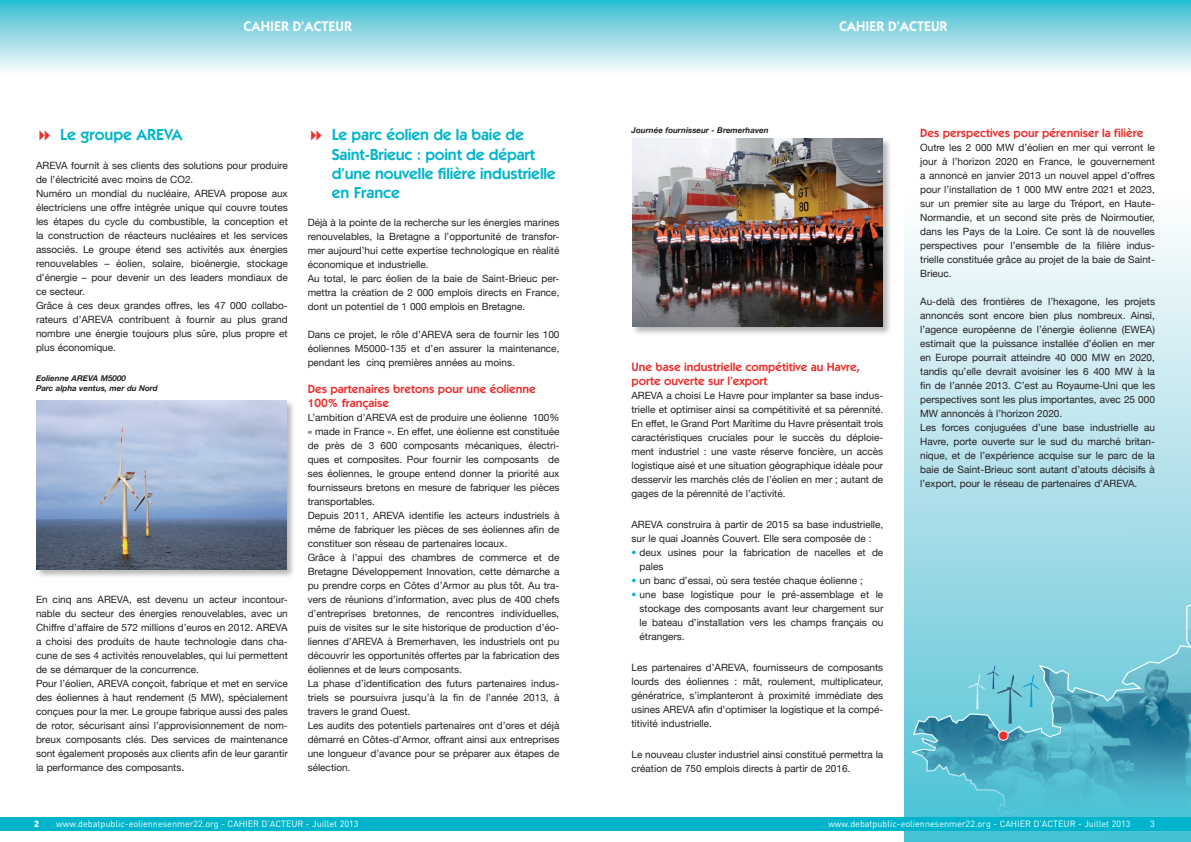
<style>
.page{position:relative;width:1191px;height:842px;background:#fff}
.page>*{position:absolute;margin:0;border:0;box-sizing:border-box;transform-origin:0 0}
.t1{font:600 16px/19.2px "Itc Kabel";letter-spacing:-.01em;color:#00b5cb}
.t2{font:600 14px "Itc Kabel";color:#fff}
.t3{font:600 12px/14.4px "Itc Kabel";color:#ea312e}
.t4{font:10px/14px "Helvetica Neue";color:#231f20}
.t5{font:9px "DIN";color:#fff}
.t6{font:900 9px "DIN";color:#fff}
.t7{font:italic 700 8px/10px "Helvetica Neue";color:#231f20}
.s1{color:#00b5cb}
</style>
<div class="page">
<div style="left:0;top:0;width:1191px;height:76px;background:linear-gradient(to bottom,#34bbd0,#fffcfd)"></div>
<div style="left:904px;top:118px;width:287px;height:724px;background:linear-gradient(to bottom,#fff,#4dc1d4)"></div>
<div style="left:0;top:817px;width:1191px;height:14px;background:#00b5cb"></div>
<svg style="left:909px;top:591px;width:282px;height:226px;background:#65bccf"></svg>
<div style="left:998px;top:731px;width:10px;height:9px;background:#ea312e;border-radius:50%"></div>
<div style="left:998px;top:730px;width:10px;height:11px;border:1px solid #fff;border-radius:50%"></div>
<svg style="left:967px;top:665px;width:73px;height:59px;background:#70c5d6"></svg>
<div style="left:35px;top:399px;width:261px;height:180px;background:#231f20;opacity:.33"></div>
<img style="left:37px;top:401px;width:249px;height:169px">
<div style="left:631px;top:137px;width:261px;height:199px;background:#231f20;opacity:.33"></div>
<img style="left:632px;top:138px;width:251px;height:189px">
<h2 class="t2" style="left:244px;top:18px;width:110px">CAHIER D’ACTEUR</h2>
<h2 class="t2" style="left:839px;top:18px;width:110px">CAHIER D’ACTEUR</h2>
<h1 class="t1" style="left:60px;top:125px;width:124px">Le groupe AREVA</h1>
<p class="t4" style="left:36px;top:159px;width:253px">AREVA fournit à ses clients des solutions pour produire de l’électricité avec moins de CO2.<br>Numéro un mondial du nucléaire, AREVA propose aux électriciens une offre intégrée unique qui couvre toutes les étapes du cycle du combustible, la conception et la construction de réacteurs nucléaires et les services associés. Le groupe étend ses activités aux énergies renouvelables – éolien, solaire, bioénergie, stockage d’énergie – pour devenir un des leaders mondiaux de ce secteur.<br>Grâce à ces deux grandes offres, les 47 000 collabo&shy;rateurs d’AREVA contribuent à fournir au plus grand nombre une énergie toujours plus sûre, plus propre et plus économique.</p>
<p class="t7" style="left:36px;top:373px;width:123px">Eolienne AREVA M5000<br>Parc alpha ventus, mer du Nord</p>
<p class="t4" style="left:36px;top:593px;width:253px">En cinq ans AREVA, est devenu un acteur incontour&shy;nable du secteur des énergies renouvelables, avec un Chiffre d’affaire de 572 millions d’euros en 2012. AREVA a choisi des produits de haute technologie dans cha&shy;cune de ses 4 activités renouvelables, qui lui permettent de se démarquer de la concurrence.<br>Pour l’éolien, AREVA conçoit, fabrique et met en service des éoliennes à haut rendement (5 MW), spécialement conçues pour la mer. Le groupe fabrique aussi des pales de rotor, sécurisant ainsi l’approvisionnement de nom&shy;breux composants clés. Des services de maintenance sont également proposés aux clients afin de leur garantir la performance des composants.</p>
<h1 class="t1" style="left:332px;top:125px;width:225px">Le parc éolien de la baie de<br>Saint-Brieuc : point de départ d’une nouvelle filière industrielle en France</h1>
<p class="t4" style="left:308px;top:215px;width:253px">Déjà à la pointe de la recherche sur les énergies marines renouvelables, la Bretagne a l’opportunité de transfor&shy;mer aujourd’hui cette expertise technologique en réalité économique et industrielle.<br>Au total, le parc éolien de la baie de Saint-Brieuc per&shy;mettra la création de 2 000 emplois directs en France, dont un potentiel de 1 000 emplois en Bretagne.</p>
<p class="t4" style="left:308px;top:327px;width:253px;text-align:justify">Dans ce projet, le rôle d’AREVA sera de fournir les 100 éoliennes M5000-135 et d’en assurer la maintenance, pendant les cinq premières années au moins.</p>
<p class="t3" style="left:308px;top:382px;width:230px">Des partenaires bretons pour une éolienne<br>100% française</p>
<p class="t4" style="left:308px;top:411px;width:253px">L’ambition d’AREVA est de produire une éolienne 100% « made in France ». En effet, une éolienne est constituée de près de 3 600 composants mécaniques, électri&shy;ques et composites. Pour fournir les composants de ses éoliennes, le groupe entend donner la priorité aux fournisseurs bretons en mesure de fabriquer les pièces transportables.<br>Depuis 2011, AREVA identifie les acteurs industriels à même de fabriquer les pièces de ses éoliennes afin de constituer son réseau de partenaires locaux.<br>Grâce à l’appui des chambres de commerce et de Bretagne Développement Innovation, cette démarche a pu prendre corps en Côtes d’Armor au plus tôt. Au tra&shy;vers de réunions d’information, avec plus de 400 chefs d’entreprises bretonnes, de rencontres individuelles, puis de visites sur le site historique de production d’éo&shy;liennes d’AREVA à Bremerhaven, les industriels ont pu découvrir les opportunités offertes par la fabrication des éoliennes et de leurs composants.<br>La phase d’identification des futurs partenaires indus&shy;triels se poursuivra jusqu’à la fin de l’année 2013, à travers le grand Ouest.<br>Les audits des potentiels partenaires ont d’ores et déjà démarré en Côtes-d’Armor, offrant ainsi aux entreprises une longueur d’avance pour se préparer aux étapes de sélection.</p>
<p class="t7" style="left:631px;top:124px;width:138px">Journée fournisseur - Bremerhaven</p>
<p class="t3" style="left:631px;top:359px;width:230px">Une base industrielle compétitive au Havre, porte ouverte sur l’export</p>
<p class="t4" style="left:631px;top:388px;width:253px;text-align:justify">AREVA a choisi Le Havre pour implanter sa base indus&shy;trielle et optimiser ainsi sa compétitivité et sa pérennité.<br>En effet, le Grand Port Maritime du Havre présentait trois caractéristiques cruciales pour le succès du déploie&shy;ment industriel : une vaste réserve foncière, un accès logistique aisé et une situation géographique idéale pour desservir les marchés clés de l’éolien en mer ; autant de gages de la pérennité de l’activité.</p>
<p class="t4" style="left:631px;top:517px;width:253px">AREVA construira à partir de 2015 sa base industrielle, sur le quai Joannès Couvert. Elle sera composée de :</p>
<p class="t4" style="left:639px;top:545px;width:245px;text-indent:-8px"><span class="s1">•</span> deux usines pour la fabrication de nacelles et de pales</p>
<p class="t4" style="left:631px;top:573px;width:233px"><span class="s1">•</span> un banc d’essai, où sera testée chaque éolienne ;</p>
<p class="t4" style="left:639px;top:587px;width:245px;text-align:justify;text-indent:-8px"><span class="s1">•</span> une base logistique pour le pré-assemblage et le stockage des composants avant leur chargement sur le bateau d’installation vers les champs français ou étrangers.</p>
<p class="t4" style="left:631px;top:660px;width:253px;text-align:justify">Les partenaires d’AREVA, fournisseurs de composants lourds des éoliennes : mât, roulement, multiplicateur, génératrice, s’implanteront à proximité immédiate des usines AREVA afin d’optimiser la logistique et la compé&shy;titivité industrielle.</p>
<p class="t4" style="left:631px;top:747px;width:253px">Le nouveau cluster industriel ainsi constitué permettra la création de 750 emplois directs à partir de 2016.</p>
<p class="t3" style="left:920px;top:126px;width:225px">Des perspectives pour pérenniser la filière</p>
<p class="t4" style="left:920px;top:140px;width:236px;text-align:justify">Outre les 2 000 MW d’éolien en mer qui verront le jour à l’horizon 2020 en France, le gouvernement a annoncé en janvier 2013 un nouvel appel d’offres pour l’installation de 1 000 MW entre 2021 et 2023, sur un premier site au large du Tréport, en Haute-Normandie, et un second site près de Noirmoutier, dans les Pays de la Loire. Ce sont là de nouvelles perspectives pour l’ensemble de la filière indus&shy;trielle constituée grâce au projet de la baie de Saint-Brieuc.</p>
<p class="t4" style="left:920px;top:294px;width:236px">Au-delà des frontières de l’hexagone, les projets annoncés sont encore bien plus nombreux. Ainsi, l’agence européenne de l’énergie éolienne (EWEA) estimait que la puissance installée d’éolien en mer en Europe pourrait atteindre 40 000 MW en 2020, tandis qu’elle devrait avoisiner les 6 400 MW à la fin de l’année 2013. C’est au Royaume-Uni que les perspectives sont les plus importantes, avec 25 000<br>MW annoncés à l’horizon 2020.<br>Les forces conjuguées d’une base industrielle au Havre, porte ouverte sur le sud du marché britan&shy;nique, et de l’expérience acquise sur le parc de la baie de Saint-Brieuc sont autant d’atouts décisifs à l’export, pour le réseau de partenaires d’AREVA.</p>
<p class="t6" style="left:34px;top:817px;width:7px">2</p>
<p class="t5" style="left:56px;top:818px;width:304px">www.debatpublic-eoliennesenmer22.org - CAHIER D’ACTEUR - Juillet 2013</p>
<p class="t5" style="left:828px;top:818px;width:304px">www.debatpublic-eoliennesenmer22.org - CAHIER D’ACTEUR - Juillet 2013</p>
<p class="t5" style="left:1150px;top:818px;width:6px">3</p>
</div>
